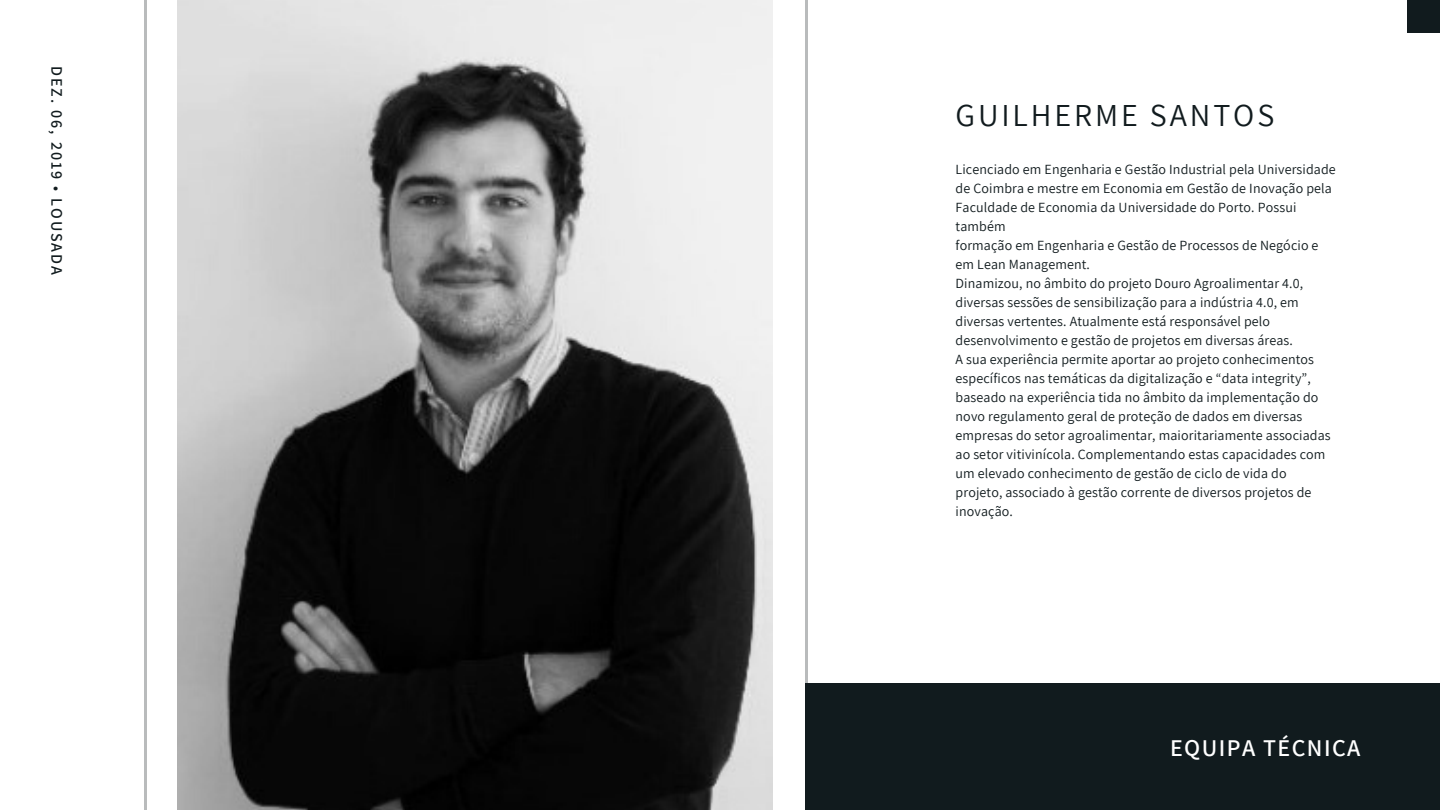
<style>
.page{position:relative;width:1440px;height:810px;background:#fff}
.page>*{position:absolute;margin:0;border:0;box-sizing:border-box;transform-origin:0 0}
.t1{font:32px "Assistant";letter-spacing:.09em;color:#111b1e}
.t2{font:600 24px "Assistant";letter-spacing:.06em;color:#fff}
.t3{font:600 16px "Assistant";letter-spacing:.12em;color:#111b1e}
.t4{font:14px/19px "Assistant";letter-spacing:.01em;color:#111b1e}
</style>
<div class="page">
<hr style="left:805px;top:0;width:2px;height:810px;background:#111b1e">
<hr style="left:145px;top:0;width:2px;height:810px;background:#111b1e">
<img style="left:177px;top:0;width:595px;height:810px">
<div style="left:805px;top:683px;width:635px;height:127px;background:#111b1e"></div>
<div style="left:1407px;top:0;width:33px;height:33px;background:#111b1e"></div>
<p class="t3" style="left:68px;top:66px;width:210px;rotate:90deg">DEZ. 06, 2019 • LOUSADA</p>
<h1 class="t1" style="left:956px;top:94px;width:320px">GUILHERME SANTOS</h1>
<p class="t4" style="left:956px;top:159px;width:382px">Licenciado em Engenharia e Gestão Industrial pela Universidade de Coimbra e mestre em Economia em Gestão de Inovação pela Faculdade de Economia da Universidade do Porto. Possui também<br>formação em Engenharia e Gestão de Processos de Negócio e em Lean Management.<br>Dinamizou, no âmbito do projeto Douro Agroalimentar 4.0, diversas sessões de sensibilização para a indústria 4.0, em diversas vertentes. Atualmente está responsável pelo desenvolvimento e gestão de projetos em diversas áreas.<br>A sua experiência permite aportar ao projeto conhecimentos específicos nas temáticas da digitalização e “data integrity”, baseado na experiência tida no âmbito da implementação do novo regulamento geral de proteção de dados em diversas empresas do setor agroalimentar, maioritariamente associadas ao setor vitivinícola. Complementando estas capacidades com um elevado conhecimento de gestão de ciclo de vida do projeto, associado à gestão corrente de diversos projetos de inovação.</p>
<h2 class="t2" style="left:1170px;top:731px;width:192px">EQUIPA TÉCNICA</h2>
</div>
